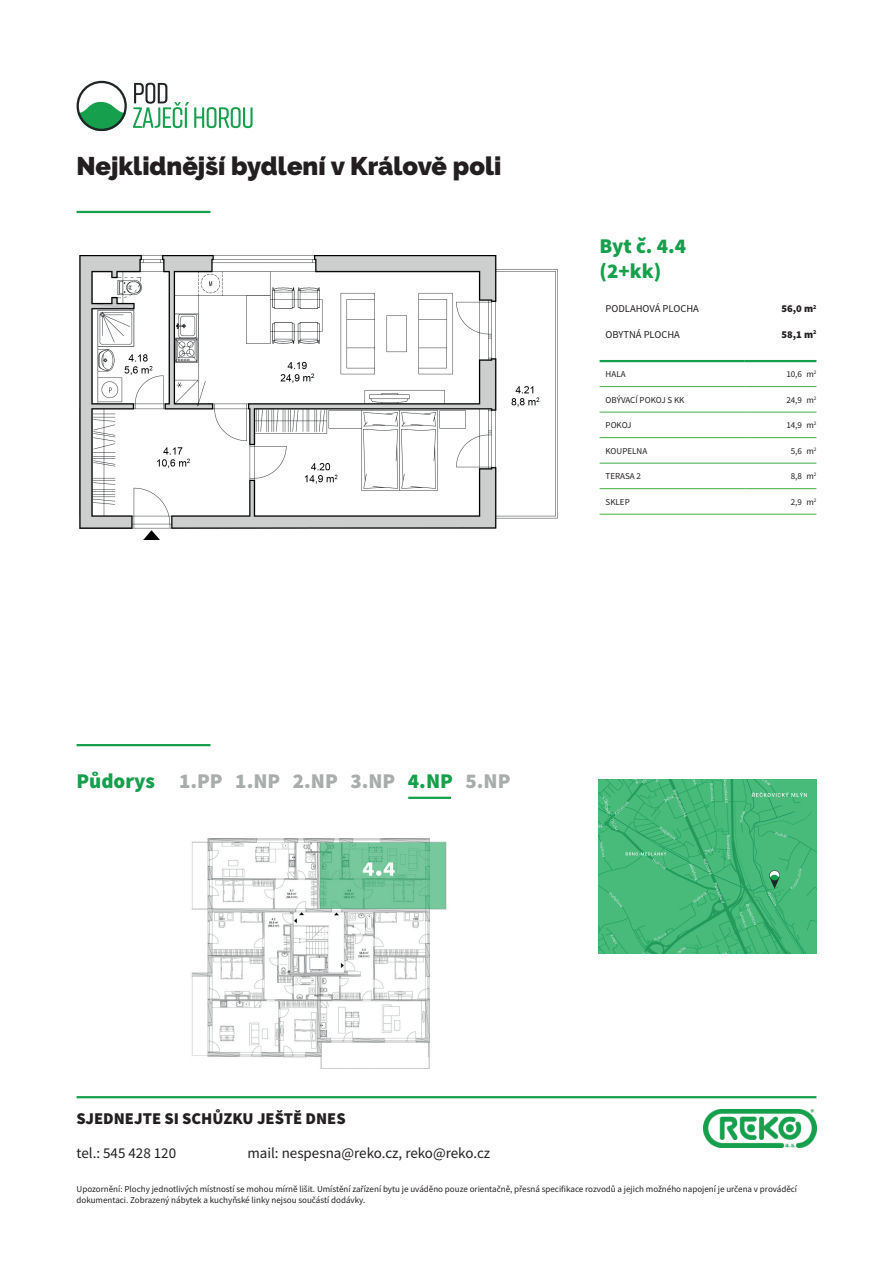
<style>
.page{position:relative;width:893px;height:1263px;background:#fff}
.page>*{position:absolute;margin:0;border:0;box-sizing:border-box;transform-origin:0 0}
.t1{font:900 25.5px "Raleway";color:#231f20}
.t2{font:900 21px "Source Sans Pro";color:#a9adac}
.t3{font:900 21px/25.2px "Source Sans Pro";color:#16a04d}
.t4{font:900 16.5px "Source Sans Pro";color:#231f20}
.t5{font:15px "Source Sans Pro";color:#231f20}
.t6{font:10.5px "Source Sans Pro";color:#231f20}
.t7{font:900 10.5px "Source Sans Pro";color:#231f20}
.t8{font:9px/10.8px "Source Sans Pro";color:#231f20}
.s1{color:#169f4e}
.s2{color:#16a04d}
</style>
<div class="page">
<svg style="left:133px;top:83px;width:120px;height:45px"></svg>
<svg style="left:77px;top:81px;width:50px;height:50px"></svg>
<hr style="left:77px;top:211px;width:133px;height:2px;background:#16a04d">
<img style="left:599px;top:780px;width:217px;height:174px">
<hr style="left:77px;top:1096px;width:739px;height:2px;background:#16a04d">
<hr style="left:77px;top:744px;width:133px;height:2px;background:#16a04d">
<img style="left:704px;top:1109px;width:112px;height:38px">
<hr style="left:408px;top:797px;width:43px;height:2px;background:#16a04d">
<img style="left:191px;top:839px;width:256px;height:229px">
<img style="left:79px;top:256px;width:479px;height:283px">
<hr style="left:600px;top:360px;width:144px;height:2px;background:#16a04d">
<hr style="left:744px;top:360px;width:58px;height:2px;background:#16a04d">
<svg style="left:802px;top:360px;width:14px;height:2px"></svg>
<hr style="left:600px;top:386px;width:144px;height:1px;background:#40ae49">
<hr style="left:744px;top:386px;width:58px;height:1px;background:#40ae49">
<svg style="left:802px;top:386px;width:14px;height:1px"></svg>
<hr style="left:600px;top:412px;width:144px;height:1px;background:#40ae49">
<hr style="left:744px;top:412px;width:58px;height:1px;background:#40ae49">
<svg style="left:802px;top:412px;width:14px;height:1px"></svg>
<hr style="left:600px;top:437px;width:144px;height:1px;background:#40ae49">
<hr style="left:744px;top:437px;width:58px;height:1px;background:#40ae49">
<svg style="left:802px;top:437px;width:14px;height:1px"></svg>
<hr style="left:600px;top:463px;width:144px;height:1px;background:#40ae49">
<hr style="left:744px;top:463px;width:58px;height:1px;background:#40ae49">
<svg style="left:802px;top:463px;width:14px;height:1px"></svg>
<hr style="left:600px;top:488px;width:144px;height:1px;background:#40ae49">
<hr style="left:744px;top:488px;width:58px;height:1px;background:#40ae49">
<svg style="left:802px;top:488px;width:14px;height:1px"></svg>
<hr style="left:600px;top:514px;width:144px;height:1px;background:#40ae49">
<hr style="left:744px;top:514px;width:58px;height:1px;background:#40ae49">
<svg style="left:802px;top:514px;width:14px;height:1px"></svg>
<h1 class="t1" style="left:77px;top:151px;width:426px">Nejklidnější bydlení v Králově poli</h1>
<h2 class="t3" style="left:600px;top:233px;width:88px">Byt č. 4.4 (2+kk)</h2>
<p class="t6" style="left:606px;top:302px;width:95px">PODLAHOVÁ PLOCHA</p>
<p class="t7" style="left:781px;top:301px;width:36px">56,0 m<sup>2</sup></p>
<p class="t6" style="left:606px;top:328px;width:76px">OBYTNÁ PLOCHA</p>
<p class="t7" style="left:781px;top:327px;width:36px">58,1 m<sup>2</sup></p>
<p class="t8" style="left:606px;top:369px;width:22px">HALA</p>
<p class="t8" style="left:786px;top:369px;width:32px">10,6 m<sup>2</sup></p>
<p class="t8" style="left:606px;top:394px;width:80px">OBÝVACÍ POKOJ S KK</p>
<p class="t8" style="left:786px;top:394px;width:32px">24,9 m<sup>2</sup></p>
<p class="t8" style="left:606px;top:420px;width:28px">POKOJ</p>
<p class="t8" style="left:786px;top:420px;width:32px">14,9 m<sup>2</sup></p>
<p class="t8" style="left:606px;top:445px;width:43px">KOUPELNA</p>
<p class="t8" style="left:791px;top:445px;width:27px">5,6 m<sup>2</sup></p>
<p class="t8" style="left:606px;top:471px;width:37px">TERASA 2</p>
<p class="t8" style="left:791px;top:471px;width:27px">8,8 m<sup>2</sup></p>
<p class="t8" style="left:606px;top:496px;width:26px">SKLEP</p>
<p class="t8" style="left:791px;top:496px;width:27px">2,9 m<sup>2</sup></p>
<h2 class="t3" style="left:77px;top:768px;width:80px">Půdo<span class="s1">rys</span></h2>
<h2 class="t2" style="left:179px;top:766px;width:333px">1.PP 1.NP 2.NP 3.NP <span class="s2">4.NP</span> 5.NP</h2>
<h3 class="t4" style="left:77px;top:1107px;width:271px">SJEDNEJTE SI SCHŮZKU JEŠTĚ DNES</h3>
<h3 class="t5" style="left:77px;top:1144px;width:101px">tel.: 545 428 120</h3>
<h3 class="t5" style="left:247px;top:1144px;width:244px">mail: nespesna@reko.cz, reko@reko.cz</h3>
<p class="t8" style="left:77px;top:1183px;width:722px">Upozornění: Plochy jednotlivých místností se mohou mírně lišit. Umístění zařízení bytu je uváděno pouze orientačně, přesná specifikace rozvodů a jejich možného napojení je určena v prováděcí dokumentaci. Zobrazený nábytek a kuchyňské linky nejsou součástí dodávky.</p>
</div>
